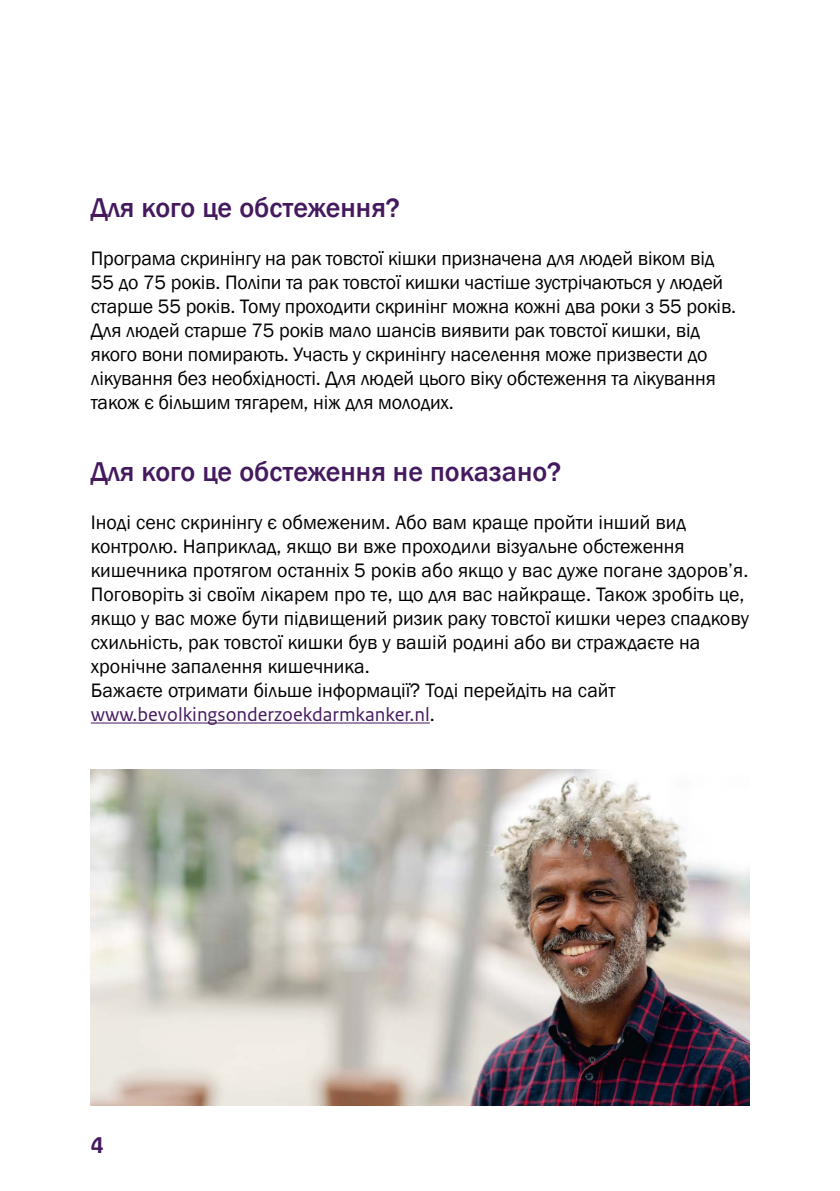
<style>
.page{position:relative;width:840px;height:1191px;background:#fff}
.page>*{position:absolute;margin:0;border:0;box-sizing:border-box;transform-origin:0 0}
.H2_Alineakop_vergroo{font:500 28px "Franklin Gothic";color:#44195e}
.t1{font:700 24px "Rijksoverheid Sans Text";color:#44195e}
.P_Broodtekst_10_pt{font:20px/24px "Franklin Gothic";letter-spacing:-.01em;color:#000}
.s1{font-family:"Rijksoverheid Sans Text";color:#44195e}
</style>
<div class="page">
<hr style="left:91px;top:722px;width:338px;height:1px;background:#44195e">
<img style="left:91px;top:769px;width:657px;height:336px">
<h2 class="H2_Alineakop_vergroo" style="left:91px;top:190px;width:310px">Для кого це обстеження?</h2>
<p class="P_Broodtekst_10_pt" style="left:91px;top:247px;width:646px">Програма скринінгу на рак товстої кішки призначена для людей віком від 55 до 75 років. Поліпи та рак товстої кишки частіше зустрічаються у людей старше 55 років. Тому проходити скринінг можна кожні два роки з 55 років.<br>Для людей старше 75 років мало шансів виявити рак товстої кишки, від якого вони помирають. Участь у скринінгу населення може призвести до лікування без необхідності. Для людей цього віку обстеження та лікування також є більшим тягарем, ніж для молодих.</p>
<h2 class="H2_Alineakop_vergroo" style="left:91px;top:454px;width:471px">Для кого це обстеження не показано?</h2>
<p class="P_Broodtekst_10_pt" style="left:91px;top:511px;width:659px">Іноді сенс скринінгу є обмеженим. Або вам краще пройти інший вид контролю. Наприклад, якщо ви вже проходили візуальне обстеження кишечника протягом останніх 5 років або якщо у вас дуже погане здоров’я.<br>Поговоріть зі своїм лікарем про те, що для вас найкраще. Також зробіть це, якщо у вас може бути підвищений ризик раку товстої кишки через спадкову схильність, рак товстої кишки був у вашій родині або ви страждаєте на хронічне запалення кишечника.</p>
<p class="P_Broodtekst_10_pt" style="left:91px;top:679px;width:526px">Бажаєте отримати більше інформації? Тоді перейдіть на сайт <span class="s1">www.bevolkingsonderzoekdarmkanker.nl</span>.</p>
<p class="t1" style="left:91px;top:1131px;width:14px">4</p>
</div>
